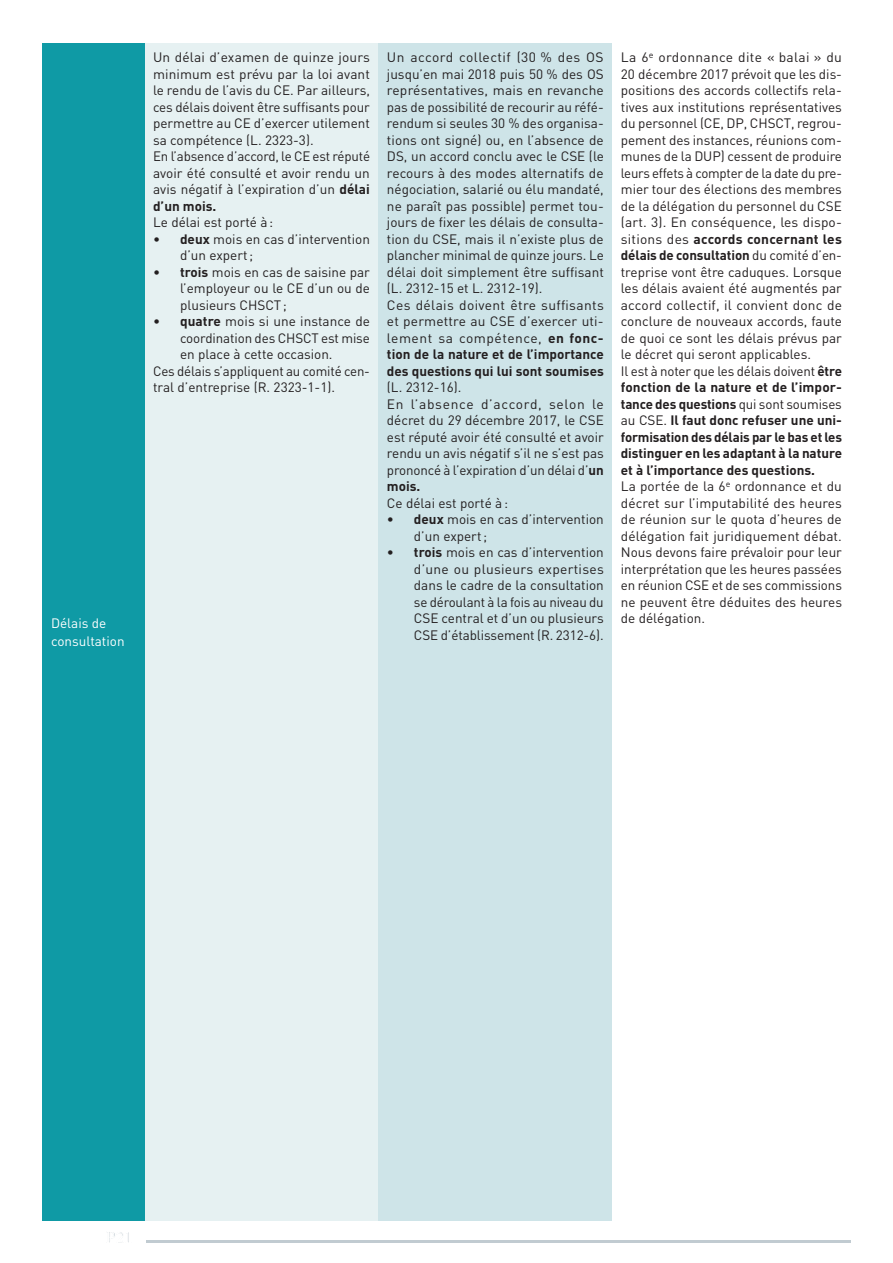
<style>
.page{position:relative;width:893px;height:1263px;background:#fff}
.page>*{position:absolute;margin:0;border:0;box-sizing:border-box;transform-origin:0 0}
.t1{font:17.4px "Minion Pro";color:#c1cbd1}
.t2{font:13.5px/16.5px "DIN";color:#231f20}
.t3{font:13.5px/18px "DIN";color:#fff}
.s1{font-weight:700}
</style>
<div class="page">
<hr style="left:146px;top:1240px;width:704px;height:2px;background:#c1cbd1">
<div style="left:43px;top:43px;width:102px;height:1177px;background:#0f9aa5"></div>
<div style="left:145px;top:43px;width:233px;height:1177px;background:#e6f1f2"></div>
<div style="left:378px;top:43px;width:234px;height:1177px;background:#cee4e8"></div>
<p class="t3" style="left:51px;top:614px;width:75px">Délais de consultation</p>
<p class="t2" style="left:153px;top:49px;width:218px">Un délai d’examen de quinze jours minimum est prévu par la loi avant le rendu de l’avis du CE. Par ailleurs, ces délais doivent être suffisants pour permettre au CE d’exercer utilement sa compétence (L. 2323-3).<br>En l’absence d’accord, le CE est réputé avoir été consulté et avoir rendu un avis négatif à l’expiration d’un <span class="s1">délai d’un mois.</span></p>
<p class="t2" style="left:153px;top:214px;width:122px">Le délai est porté à:</p>
<p class="t2" style="left:180px;top:230px;width:191px;text-indent:-27px">• <span class="s1">deux</span> mois en cas d’intervention d’un expert;</p>
<p class="t2" style="left:180px;top:263px;width:191px;text-align:justify;text-indent:-27px">• <span class="s1">trois</span> mois en cas de saisine par l’employeur ou le CE d’un ou de plusieurs CHSCT;</p>
<p class="t2" style="left:153px;top:313px;width:218px">• <span class="s1">quatre</span> mois si une instance de</p>
<p class="t2" style="left:180px;top:329px;width:191px">coordination des CHSCT est mise</p>
<p class="t2" style="left:180px;top:346px;width:154px">en place à cette occasion.</p>
<p class="t2" style="left:153px;top:362px;width:218px">Ces délais s’appliquent au comité cen-</p>
<p class="t2" style="left:153px;top:379px;width:184px">tral d’entreprise (R. 2323-1-1).</p>
<p class="t2" style="left:387px;top:49px;width:218px">Un accord collectif (30 % des OS jusqu’en mai 2018 puis 50 % des OS représentatives, mais en revanche pas de possibilité de recourir au réfé&shy;rendum si seules 30 % des organisa&shy;tions ont signé) ou, en l’absence de DS, un accord conclu avec le CSE (le recours à des modes alternatifs de négociation, salarié ou élu mandaté, ne paraît pas possible) permet tou&shy;jours de fixer les délais de consulta&shy;tion du CSE, mais il n’existe plus de plancher minimal de quinze jours. Le délai doit simplement être suffisant (L. 2312-15 et L. 2312-19).<br>Ces délais doivent être suffisants et permettre au CSE d’exercer uti&shy;lement sa compétence, <span class="s1">en fonc&shy;tion de la nature et de l’importance des questions qui lui sont soumises</span></p>
<p class="t2" style="left:387px;top:379px;width:218px">(L. 2312-16).<br>En l’absence d’accord, selon le décret du 29 décembre 2017, le CSE est réputé avoir été consulté et avoir rendu un avis négatif s’il ne s’est pas prononcé à l’expiration d’un délai d’<span class="s1">un mois.</span></p>
<p class="t2" style="left:387px;top:494px;width:123px">Ce délai est porté à:</p>
<p class="t2" style="left:414px;top:511px;width:191px;text-indent:-27px">• <span class="s1">deux</span> mois en cas d’intervention d’un expert;</p>
<p class="t2" style="left:414px;top:544px;width:191px;text-align:justify;text-indent:-27px">• <span class="s1">trois</span> mois en cas d’intervention d’une ou plusieurs expertises dans le cadre de la consultation se déroulant à la fois au niveau du CSE central et d’un ou plusieurs CSE d’établissement (R. 2312-6).</p>
<p class="t2" style="left:621px;top:49px;width:223px">La 6<sup>e</sup> ordonnance dite « balai » du 20 décembre 2017 prévoit que les dis&shy;positions des accords collectifs rela&shy;tives aux institutions représentatives du personnel (CE, DP, CHSCT, regrou&shy;pement des instances, réunions com&shy;munes de la DUP) cessent de produire leurs effets à compter de la date du pre&shy;mier tour des élections des membres de la délégation du personnel du CSE (art. 3). En conséquence, les dispo&shy;sitions des <span class="s1">accords concernant les délais de consultation</span> du comité d’en&shy;treprise vont être caduques. Lorsque les délais avaient été augmentés par accord collectif, il convient donc de conclure de nouveaux accords, faute de quoi ce sont les délais prévus par le décret qui seront applicables.<br>Il est à noter que les délais doivent <span class="s1">être fonction de la nature et de l’impor&shy;tance des questions</span> qui sont soumises au CSE. <span class="s1">Il faut donc refuser une uni&shy;formisation des délais par le bas et les distinguer en les adaptant à la nature et à l’importance des questions.<br></span>La portée de la 6<sup>e</sup> ordonnance et du décret sur l’imputabilité des heures de réunion sur le quota d’heures de délégation fait juridiquement débat.<br>Nous devons faire prévaloir pour leur interprétation que les heures passées en réunion CSE et de ses commissions ne peuvent être déduites des heures de délégation.</p>
<p class="t1" style="left:106px;top:1225px;width:28px">P21</p>
</div>
